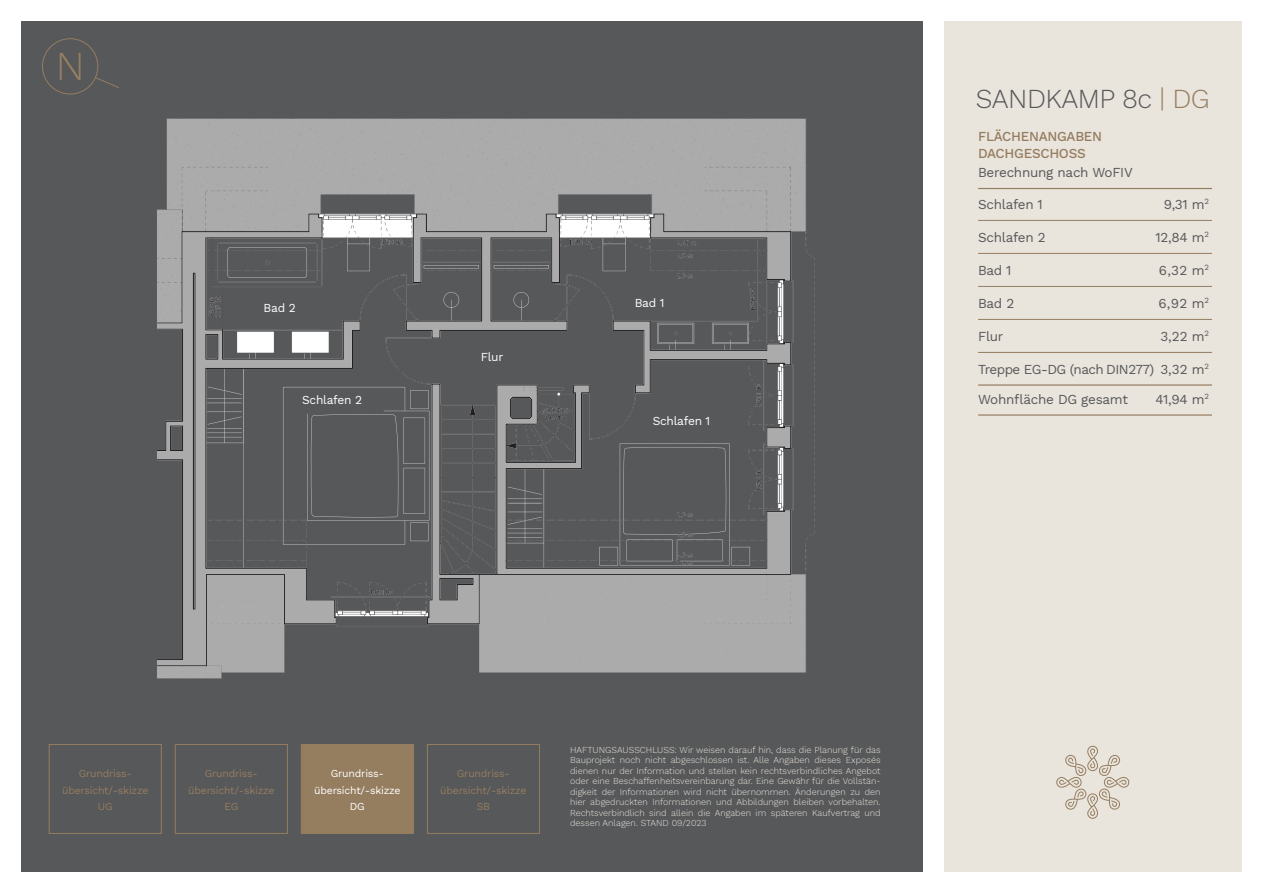
<style>
.page{position:relative;width:1263px;height:893px;background:#fff}
.page>*{position:absolute;margin:0;border:0;box-sizing:border-box;transform-origin:0 0}
.t1{font:300 27px "Work Sans";letter-spacing:-.02em;color:#57585a}
.t2{font:13.5px "Work Sans";letter-spacing:-.02em;color:#57585a}
.t3{font:13.5px "Work Sans";letter-spacing:-.04em;color:#57585a}
.t4{font:13.5px "Work Sans";letter-spacing:-.02em;color:#957d60}
.t5{font:12px "Work Sans";letter-spacing:-.02em;color:#fff}
.t6{font:10.5px "Work Sans";letter-spacing:-.02em;color:#957d60}
.t7{font:10.5px "Work Sans";letter-spacing:-.02em;color:#fff}
.t8{font:300 9px/10.5px "Work Sans";color:#e9e4dc;text-align:justify}
.s1{color:#957d60}
</style>
<div class="page">
<div style="left:21px;top:21px;width:901px;height:851px;background:#57585a"></div>
<img style="left:157px;top:118px;width:658px;height:561px">
<div style="left:301px;top:744px;width:113px;height:90px;background:#957d60"></div>
<div style="left:49px;top:744px;width:113px;height:90px;border:1px solid #957d60"></div>
<div style="left:175px;top:744px;width:113px;height:90px;border:1px solid #957d60"></div>
<div style="left:427px;top:744px;width:113px;height:90px;border:1px solid #957d60"></div>
<div style="left:944px;top:21px;width:298px;height:851px;background:#e9e4dc"></div>
<hr style="left:978px;top:188px;width:234px;height:1px;background:#957d60">
<hr style="left:978px;top:220px;width:234px;height:1px;background:#957d60">
<hr style="left:978px;top:253px;width:234px;height:1px;background:#957d60">
<hr style="left:978px;top:286px;width:234px;height:1px;background:#957d60">
<hr style="left:978px;top:319px;width:234px;height:1px;background:#957d60">
<hr style="left:978px;top:352px;width:234px;height:1px;background:#957d60">
<hr style="left:978px;top:384px;width:234px;height:2px;background:#957d60">
<hr style="left:978px;top:414px;width:234px;height:2px;background:#957d60">
<svg style="left:1056px;top:746px;width:73px;height:73px"></svg>
<div style="left:42px;top:38px;width:56px;height:56px;border:1px solid #957d60;border-radius:50%"></div>
<svg style="left:60px;top:53px;width:21px;height:27px"></svg>
<svg style="left:94px;top:76px;width:25px;height:12px"></svg>
<p class="t5" style="left:264px;top:299px;width:34px">Bad 2</p>
<p class="t5" style="left:302px;top:390px;width:62px">Schlafen 2</p>
<p class="t5" style="left:481px;top:348px;width:24px">Flur</p>
<p class="t5" style="left:635px;top:293px;width:31px">Bad 1</p>
<p class="t5" style="left:653px;top:411px;width:59px">Schlafen 1</p>
<p class="t1" style="left:976px;top:79px;width:235px">SANDKAMP 8c <span class="s1">| DG</span></p>
<p class="t4" style="left:978px;top:126px;width:126px">FLÄCHENANGABEN</p>
<p class="t4" style="left:978px;top:143px;width:109px">DACHGESCHOSS</p>
<p class="t2" style="left:978px;top:162px;width:156px">Berechnung nach WoFIV</p>
<p class="t2" style="left:978px;top:194px;width:66px">Schlafen 1</p>
<p class="t2" style="left:1164px;top:194px;width:47px">9,31 m<sup>2</sup></p>
<p class="t2" style="left:978px;top:227px;width:69px">Schlafen 2</p>
<p class="t2" style="left:1155px;top:227px;width:55px">12,84 m<sup>2</sup></p>
<p class="t2" style="left:978px;top:260px;width:35px">Bad 1</p>
<p class="t2" style="left:1159px;top:260px;width:52px">6,32 m<sup>2</sup></p>
<p class="t2" style="left:978px;top:293px;width:38px">Bad 2</p>
<p class="t2" style="left:1158px;top:293px;width:52px">6,92 m<sup>2</sup></p>
<p class="t2" style="left:978px;top:326px;width:27px">Flur</p>
<p class="t2" style="left:1160px;top:326px;width:50px">3,22 m<sup>2</sup></p>
<p class="t3" style="left:978px;top:359px;width:233px">Treppe EG-DG (nach DIN277) 3,32 m<sup>2</sup></p>
<p class="t2" style="left:978px;top:389px;width:152px">Wohnfläche DG gesamt</p>
<p class="t2" style="left:1155px;top:389px;width:55px">41,94 m<sup>2</sup></p>
<p class="t6" style="left:79px;top:766px;width:55px">Grundriss-</p>
<p class="t6" style="left:62px;top:782px;width:88px">übersicht/-skizze</p>
<p class="t6" style="left:98px;top:798px;width:16px">UG</p>
<p class="t6" style="left:205px;top:766px;width:55px">Grundriss-</p>
<p class="t6" style="left:188px;top:782px;width:88px">übersicht/-skizze</p>
<p class="t6" style="left:224px;top:798px;width:15px">EG</p>
<p class="t7" style="left:331px;top:766px;width:55px">Grundriss-</p>
<p class="t7" style="left:314px;top:782px;width:88px">übersicht/-skizze</p>
<p class="t7" style="left:350px;top:798px;width:16px">DG</p>
<p class="t6" style="left:457px;top:766px;width:55px">Grundriss-</p>
<p class="t6" style="left:440px;top:782px;width:88px">übersicht/-skizze</p>
<p class="t6" style="left:477px;top:798px;width:15px">SB</p>
<p class="t8" style="left:570px;top:744px;width:312px">HAFTUNGSAUSSCHLUSS: Wir weisen darauf hin, dass die Planung für das Bauprojekt noch nicht abgeschlossen ist. Alle Angaben dieses Exposés dienen nur der Information und stellen kein rechtsverbindliches Angebot oder eine Beschaffenheitsvereinbarung dar. Eine Gewähr für die Vollstän&shy;digkeit der Informationen wird nicht übernommen. Änderungen zu den hier abgedruckten Informationen und Abbildungen bleiben vorbehalten.<br>Rechtsverbindlich sind allein die Angaben im späteren Kaufvertrag und dessen Anlagen. STAND 09/2023</p>
</div>
